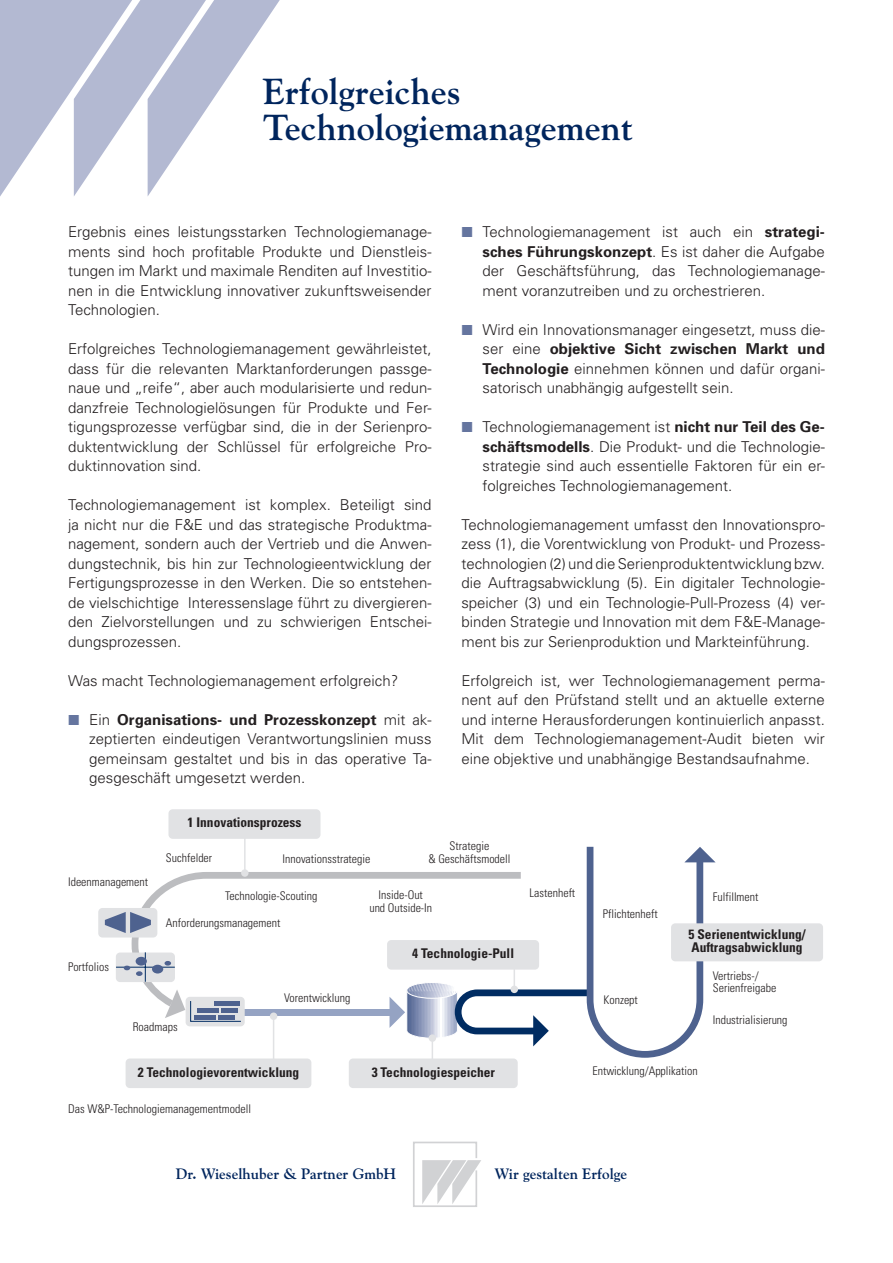
<style>
.page{position:relative;width:893px;height:1263px;background:#fff}
.page>*{position:absolute;margin:0;border:0;box-sizing:border-box;transform-origin:0 0}
.t1{font:700 36px/36px "Goudy";color:#00255d}
.t2{font:300 15px/19.5px "Univers";color:#231f20;text-align:justify}
.t3{font:700 15px "Goudy";color:#00255d}
.t4{font:700 condensed 13.35px/13.4px "Univers";color:#231f20}
.t5{font:300 condensed 12px "Univers";color:#231f20}
.t6{font:300 condensed 11.85px/12.6px "Univers";color:#231f20}
.s1{font-weight:700}
</style>
<div class="page">
<svg style="left:413px;top:1141px;width:68px;height:66px"></svg>
<svg style="left:0;top:0;width:280px;height:196px"></svg>
<div style="left:208px;top:1009px;width:183px;height:7px;background:#95a3c3"></div>
<hr style="left:273px;top:1019px;width:1px;height:44px;background:#e1e2e4">
<div style="left:270px;top:1012px;width:7px;height:8px;background:#e1e2e4;border-radius:50%"></div>
<svg style="left:132px;top:872px;width:258px;height:134px"></svg>
<div style="left:98px;top:908px;width:59px;height:29px;background:#e1e2e4;border-radius:4px"></div>
<div style="left:116px;top:952px;width:59px;height:30px;background:#e1e2e4;border-radius:4px"></div>
<div style="left:186px;top:997px;width:59px;height:29px;background:#e1e2e4;border-radius:4px"></div>
<div style="left:168px;top:809px;width:152px;height:30px;background:#e1e2e4;border-radius:4px"></div>
<div style="left:126px;top:1058px;width:185px;height:30px;background:#e1e2e4;border-radius:4px"></div>
<div style="left:349px;top:1058px;width:169px;height:30px;background:#e1e2e4;border-radius:4px"></div>
<svg style="left:105px;top:912px;width:46px;height:21px"></svg>
<hr style="left:145px;top:952px;width:1px;height:30px;background:#002c62">
<hr style="left:116px;top:967px;width:59px;height:1px;background:#002c62">
<div style="left:136px;top:957px;width:11px;height:8px;background:#4e628f;border-radius:50%"></div>
<svg style="left:124px;top:965px;width:6px;height:5px"></svg>
<svg style="left:136px;top:971px;width:7px;height:5px"></svg>
<svg style="left:165px;top:961px;width:6px;height:4px"></svg>
<div style="left:152px;top:965px;width:11px;height:8px;background:#4e628f;border-radius:50%"></div>
<svg style="left:165px;top:989px;width:77px;height:33px"></svg>
<div style="left:671px;top:923px;width:152px;height:38px;background:#e1e2e4;border-radius:4px"></div>
<hr style="left:244px;top:826px;width:2px;height:44px;background:#e1e2e4">
<div style="left:241px;top:869px;width:8px;height:8px;background:#e1e2e4;border-radius:50%"></div>
<svg style="left:390px;top:847px;width:326px;height:215px"></svg>
<div style="left:511px;top:986px;width:7px;height:7px;background:#e1e2e4;border-radius:50%"></div>
<div style="left:387px;top:940px;width:152px;height:29px;background:#e1e2e4;border-radius:4px"></div>
<h1 class="t1" style="left:263px;top:73px;width:371px">Erfolgreiches<br>Technologiemanagement</h1>
<p class="t2" style="left:68px;top:222px;width:365px">Ergebnis eines leistungsstarken Technologiemanage&shy;ments sind hoch profitable Produkte und Dienstleis&shy;tungen im Markt und maximale Renditen auf Investitio&shy;nen in die Entwicklung innovativer zukunftsweisender Technologien.</p>
<p class="t2" style="left:68px;top:339px;width:365px">Erfolgreiches Technologiemanagement gewährleistet, dass für die relevanten Marktanforderungen passge&shy;naue und „reife“, aber auch modularisierte und redun&shy;danzfreie Technologielösungen für Produkte und Fer&shy;tigungsprozesse verfügbar sind, die in der Serienpro&shy;duktentwicklung der Schlüssel für erfolgreiche Pro&shy;duktinnovation sind.</p>
<p class="t2" style="left:68px;top:495px;width:365px">Technologiemanagement ist komplex. Beteiligt sind ja nicht nur die F&amp;E und das strategische Produktma&shy;nagement, sondern auch der Vertrieb und die Anwen&shy;dungstechnik, bis hin zur Technologieentwicklung der Fertigungsprozesse in den Werken. Die so entstehen&shy;de vielschichtige Interessenslage führt zu divergieren&shy;den Zielvorstellungen und zu schwierigen Entschei&shy;dungsprozessen.</p>
<p class="t2" style="left:68px;top:671px;width:332px">Was macht Technologiemanagement erfolgreich?</p>
<p class="t2" style="left:89px;top:710px;width:344px">Ein <span class="s1">Organisations- und Prozesskonzept</span> mit ak&shy;zeptierten eindeutigen Verantwortungslinien muss gemeinsam gestaltet und bis in das operative Ta&shy;gesgeschäft umgesetzt werden.</p>
<p class="t4" style="left:188px;top:815px;width:115px">1 Innovationsprozess</p>
<p class="t2" style="left:483px;top:222px;width:344px">Technologiemanagement ist auch ein <span class="s1">strategi&shy;sches Führungskonzept</span>. Es ist daher die Aufgabe der Geschäftsführung, das Technologiemanage&shy;ment voranzutreiben und zu orchestrieren.</p>
<p class="t2" style="left:483px;top:320px;width:344px">Wird ein Innovationsmanager eingesetzt, muss die&shy;ser eine <span class="s1">objektive Sicht zwischen Markt und Technologie</span> einnehmen können und dafür organi&shy;satorisch unabhängig aufgestellt sein.</p>
<p class="t2" style="left:483px;top:417px;width:344px">Technologiemanagement ist <span class="s1">nicht nur Teil des Ge&shy;schäftsmodells</span>. Die Produkt- und die Technologie&shy;strategie sind auch essentielle Faktoren für ein er&shy;folgreiches Technologiemanagement.</p>
<p class="t2" style="left:461px;top:515px;width:365px">Technologiemanagement umfasst den Innovationspro&shy;zess (1), die Vorentwicklung von Produkt- und Prozess&shy;technologien (2) und die Serienproduktentwicklung bzw. die Auftragsabwicklung (5). Ein digitaler Technologie&shy;speicher (3) und ein Technologie-Pull-Prozess (4) ver&shy;binden Strategie und Innovation mit dem F&amp;E-Manage&shy;ment bis zur Serienproduktion und Markteinführung.</p>
<p class="t2" style="left:461px;top:671px;width:365px">Erfolgreich ist, wer Technologiemanagement perma&shy;nent auf den Prüfstand stellt und an aktuelle externe und interne Herausforderungen kontinuierlich anpasst.<br>Mit dem Technologiemanagement-Audit bieten wir eine objektive und unabhängige Bestandsaufnahme.</p>
<p class="t6" style="left:68px;top:875px;width:82px">Ideenmanagement</p>
<p class="t6" style="left:68px;top:960px;width:43px">Portfolios</p>
<p class="t6" style="left:166px;top:852px;width:48px">Suchfelder</p>
<p class="t6" style="left:282px;top:852px;width:90px">Innovationsstrategie</p>
<p class="t6" style="left:428px;top:839px;width:84px;text-align:center">Strategie<br>&amp; Geschäftsmodell</p>
<p class="t6" style="left:166px;top:883px;width:153px;line-height:26.1px;text-indent:59px">Technologie-Scouting<br>Anforderungsmanagement</p>
<p class="t6" style="left:284px;top:991px;width:68px">Vorentwicklung</p>
<p class="t6" style="left:369px;top:888px;width:64px;text-align:center">Inside-Out und Outside-In</p>
<p class="t4" style="left:412px;top:947px;width:103px">4 Technologie-Pull</p>
<p class="t6" style="left:133px;top:1020px;width:46px">Roadmaps</p>
<p class="t4" style="left:138px;top:1065px;width:163px">2 Technologievorentwicklung</p>
<p class="t4" style="left:372px;top:1065px;width:125px">3 Technologiespeicher</p>
<p class="t5" style="left:68px;top:1101px;width:185px">Das W&amp;P-Technologiemanagementmodell</p>
<p class="t6" style="left:530px;top:887px;width:47px">Lastenheft</p>
<p class="t6" style="left:603px;top:907px;width:56px">Pflichtenheft</p>
<p class="t6" style="left:603px;top:993px;width:36px">Konzept</p>
<p class="t6" style="left:713px;top:890px;width:47px">Fulfillment</p>
<p class="t4" style="left:689px;top:927px;width:118px">5 Serienentwicklung/<br>Auftragsabwicklung</p>
<p class="t6" style="left:713px;top:969px;width:65px">Vertriebs-/<br>Serienfreigabe</p>
<p class="t6" style="left:713px;top:1014px;width:76px">Industrialisierung</p>
<p class="t6" style="left:592px;top:1065px;width:107px">Entwicklung/Applikation</p>
<p class="t3" style="left:176px;top:1165px;width:222px">Dr. Wieselhuber &amp; Partner GmbH</p>
<p class="t3" style="left:495px;top:1165px;width:134px">Wir gestalten Erfolge</p>
</div>
